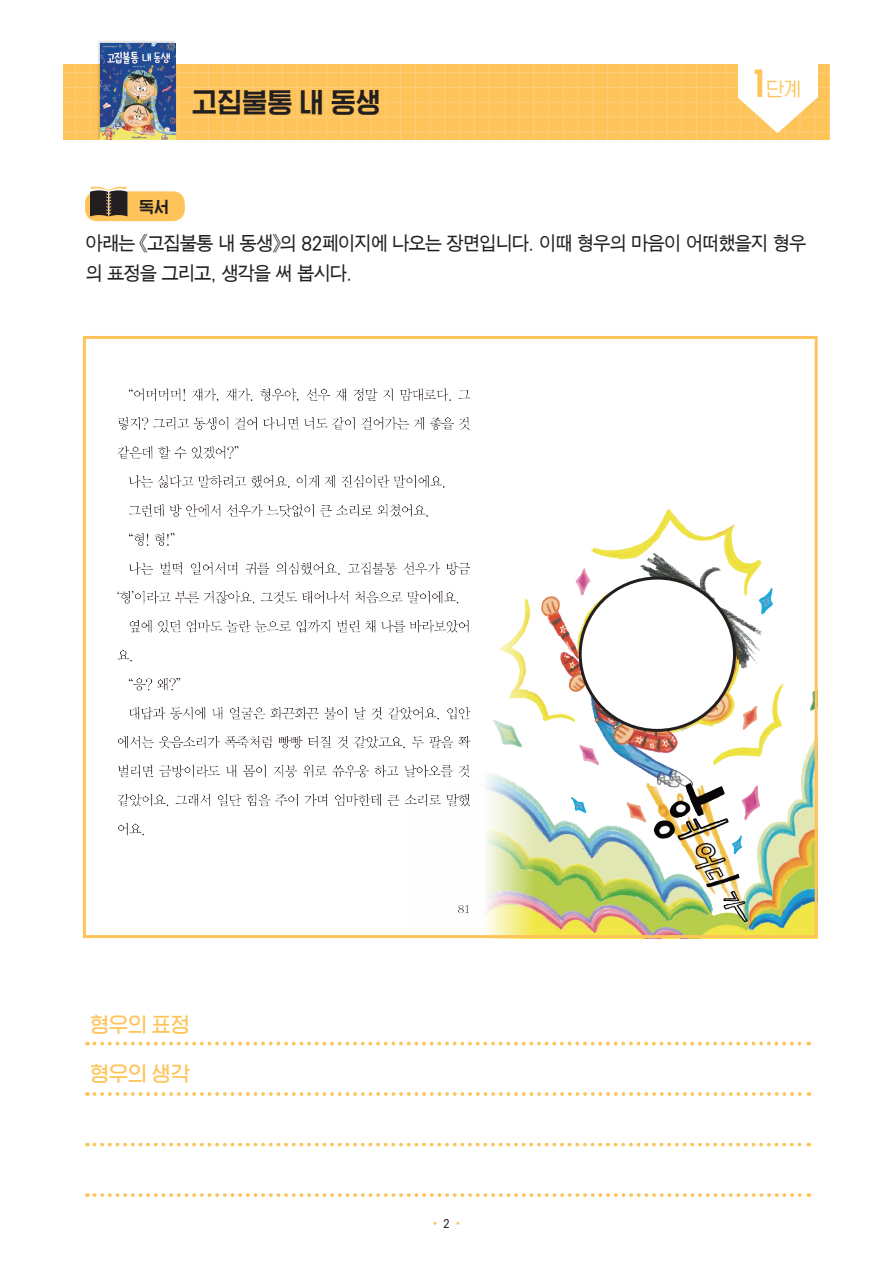
<style>
.page{position:relative;width:893px;height:1263px;background:#fff}
.page>*{position:absolute;margin:0;border:0;box-sizing:border-box;transform-origin:0 0}
.본문_파란상자{font:28.5px "HGG Gothicssi P80 g";color:#231f20}
.본문_파란상자-2{font:21px "HGG Gothicssi P60 g";color:#fec459}
.t1{font:19.65px "HGG Gothicssi P40 g";color:#fec459}
.본문_파란상자-3{font:19.5px/30px "SMJ Gothic 10 Pro";letter-spacing:-.1em;color:#231f20;scale:.93 1}
.t2{font:16.5px "HGG Gothicssi P80 g";color:#231f20}
.본문_파란상자-4{font:12px "SMJ Gothic 10 Pro";color:#fec459;scale:.93 1}
.s1{font-family:"HGG Gothicssi P80 g";font-size:36px}
.s2{color:#231f20}
</style>
<div class="page">
<div style="left:85px;top:191px;width:100px;height:30px;background:#fec459;border-radius:12px"></div>
<svg style="left:90px;top:186px;width:38px;height:30px"></svg>
<div style="left:63px;top:65px;width:767px;height:75px;background:#fec459"></div>
<hr style="left:282px;top:65px;width:1px;height:75px;background:#fece7a">
<hr style="left:740px;top:65px;width:1px;height:75px;background:#fece7a">
<hr style="left:622px;top:65px;width:1px;height:75px;background:#fece7a">
<hr style="left:400px;top:65px;width:1px;height:75px;background:#fece7a">
<hr style="left:563px;top:65px;width:1px;height:75px;background:#fece7a">
<hr style="left:341px;top:65px;width:1px;height:75px;background:#fece7a">
<hr style="left:799px;top:65px;width:1px;height:75px;background:#fece7a">
<hr style="left:223px;top:65px;width:1px;height:75px;background:#fece7a">
<hr style="left:681px;top:65px;width:1px;height:75px;background:#fece7a">
<hr style="left:459px;top:65px;width:1px;height:75px;background:#fece7a">
<hr style="left:75px;top:65px;width:1px;height:75px;background:#fece7a">
<hr style="left:533px;top:65px;width:1px;height:75px;background:#fece7a">
<hr style="left:311px;top:65px;width:1px;height:75px;background:#fece7a">
<hr style="left:770px;top:65px;width:1px;height:75px;background:#fece7a">
<hr style="left:193px;top:65px;width:1px;height:75px;background:#fece7a">
<hr style="left:652px;top:65px;width:1px;height:75px;background:#fece7a">
<hr style="left:430px;top:65px;width:1px;height:75px;background:#fece7a">
<hr style="left:592px;top:65px;width:1px;height:75px;background:#fece7a">
<hr style="left:371px;top:65px;width:1px;height:75px;background:#fece7a">
<hr style="left:829px;top:65px;width:1px;height:75px;background:#fece7a">
<hr style="left:252px;top:65px;width:1px;height:75px;background:#fece7a">
<hr style="left:711px;top:65px;width:1px;height:75px;background:#fece7a">
<hr style="left:489px;top:65px;width:1px;height:75px;background:#fece7a">
<hr style="left:519px;top:65px;width:1px;height:75px;background:#fece7a">
<hr style="left:297px;top:65px;width:1px;height:75px;background:#fece7a">
<hr style="left:755px;top:65px;width:1px;height:75px;background:#fece7a">
<hr style="left:178px;top:65px;width:1px;height:75px;background:#fece7a">
<hr style="left:637px;top:65px;width:1px;height:75px;background:#fece7a">
<hr style="left:415px;top:65px;width:1px;height:75px;background:#fece7a">
<hr style="left:578px;top:65px;width:1px;height:75px;background:#fece7a">
<hr style="left:356px;top:65px;width:1px;height:75px;background:#fece7a">
<hr style="left:814px;top:65px;width:1px;height:75px;background:#fece7a">
<hr style="left:238px;top:65px;width:1px;height:75px;background:#fece7a">
<hr style="left:696px;top:65px;width:1px;height:75px;background:#fece7a">
<hr style="left:474px;top:65px;width:1px;height:75px;background:#fece7a">
<hr style="left:90px;top:65px;width:1px;height:75px;background:#fece7a">
<hr style="left:548px;top:65px;width:1px;height:75px;background:#fece7a">
<hr style="left:326px;top:65px;width:1px;height:75px;background:#fece7a">
<hr style="left:785px;top:65px;width:1px;height:75px;background:#fece7a">
<hr style="left:208px;top:65px;width:1px;height:75px;background:#fece7a">
<hr style="left:666px;top:65px;width:1px;height:75px;background:#fece7a">
<hr style="left:445px;top:65px;width:1px;height:75px;background:#fece7a">
<hr style="left:607px;top:65px;width:1px;height:75px;background:#fece7a">
<hr style="left:385px;top:65px;width:1px;height:75px;background:#fece7a">
<hr style="left:267px;top:65px;width:1px;height:75px;background:#fece7a">
<hr style="left:726px;top:65px;width:1px;height:75px;background:#fece7a">
<hr style="left:504px;top:65px;width:1px;height:75px;background:#fece7a">
<hr style="left:63px;top:117px;width:767px;height:1px;background:#fece7a">
<hr style="left:63px;top:87px;width:767px;height:1px;background:#fece7a">
<hr style="left:63px;top:131px;width:767px;height:1px;background:#fece7a">
<hr style="left:63px;top:72px;width:767px;height:1px;background:#fece7a">
<hr style="left:63px;top:102px;width:767px;height:1px;background:#fece7a">
<div style="left:97px;top:40px;width:79px;height:100px;background:#231f20;opacity:.2"></div>
<img style="left:101px;top:44px;width:75px;height:96px">
<svg style="left:738px;top:98px;width:79px;height:35px"></svg>
<div style="left:738px;top:27px;width:79px;height:71px;background:#fff"></div>
<svg style="left:94px;top:1042px;width:715px;height:3px"></svg>
<svg style="left:94px;top:1143px;width:715px;height:3px"></svg>
<svg style="left:94px;top:1092px;width:715px;height:4px"></svg>
<svg style="left:94px;top:1193px;width:715px;height:4px"></svg>
<svg style="left:82px;top:336px;width:736px;height:603px"></svg>
<p class="본문_파란상자" style="left:192px;top:86px;width:191px">고집불통 내 동생</p>
<p class="t2" style="left:139px;top:197px;width:31px">독서</p>
<p class="t1" style="left:754px;top:78px;width:49px"><span class="s1">1</span>단계</p>
<p class="본문_파란상자-3" style="left:85px;top:229px;width:778px">아래는 《고집불통 내 동생》의 82페이지에 나오는 장면입니다. 이때 형우의 마음이 어떠했을지 형우 의 표정을 그리고, 생각을 써 봅시다.</p>
<p class="본문_파란상자-2" style="left:90px;top:1013px;width:101px">형우의 표정</p>
<p class="본문_파란상자-2" style="left:90px;top:1062px;width:101px">형우의 생각</p>
<p class="본문_파란상자-4" style="left:429px;top:1217px;width:38px">• <span class="s2">2</span> •</p>
</div>
